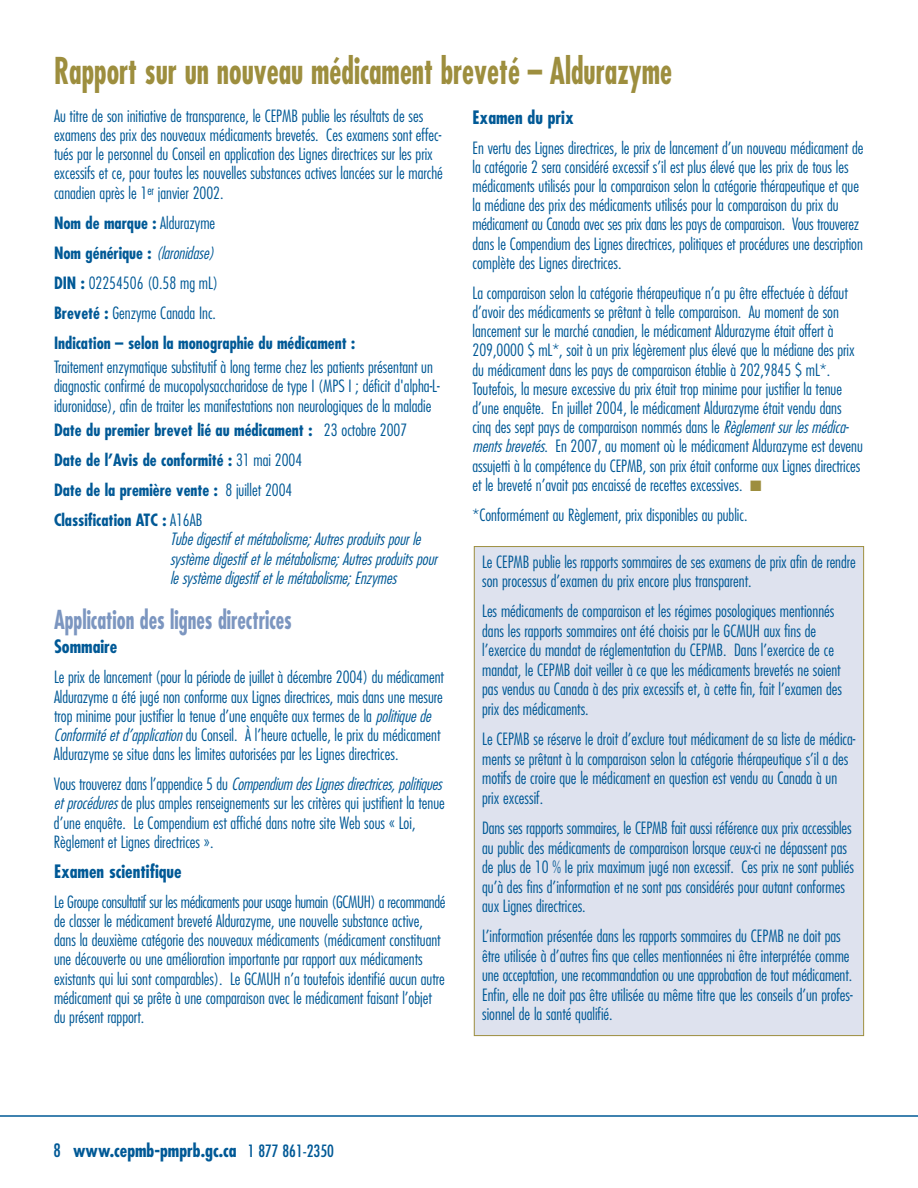
<style>
.page{position:relative;width:918px;height:1188px;background:#fff}
.page>*{position:absolute;margin:0;border:0;box-sizing:border-box;transform-origin:0 0}
.t1{font:700 condensed 36px "Futura LT";color:#9d8e3e;scale:.8 1}
.t2{font:700 condensed 25.5px "Futura LT";color:#7c96c0;scale:.8 1}
.t3{font:700 condensed 18px "Futura LT";color:#005996}
.t4{font:300 condensed 16.5px/19.2px "Futura LT";color:#005996}
.t5{font:700 condensed 16.5px/30px "Futura LT";color:#005996}
.t6{font:italic 300 condensed 16.5px/19.2px "Futura LT";color:#005996}
.s1{font-weight:300}
.s2{font-weight:300;font-style:italic}
.s3{font-style:italic}
.s4{color:#9d8e3e}
.s5{font-weight:400}
.s6{font-weight:400;font-size:16.5px}
</style>
<div class="page">
<hr style="left:0;top:1115px;width:918px;height:2px;background:#005996">
<div style="left:475px;top:547px;width:388px;height:488px;background:#dee2ee"></div>
<h1 class="t1" style="left:54px;top:55px;width:774px">Rapport sur un nouveau médicament breveté – Aldurazyme</h1>
<p class="t4" style="left:54px;top:107px;width:390px">Au titre de son initiative de transparence, le CEPMB publie les résultats de ses examens des prix des nouveaux médicaments brevetés. Ces examens sont effec&shy;tués par le personnel du Conseil en application des Lignes directrices sur les prix excessifs et ce, pour toutes les nouvelles substances actives lancées sur le marché canadien après le 1<sup>er</sup> janvier 2002.</p>
<p class="t5" style="left:54px;top:209px;width:303px">Nom de marque : <span class="s1">Aldurazyme<br></span>N o m g é n é r i q u e : <span class="s2">(laronidase)<br></span>DIN : <span class="s1">02254506 (0.58 mg mL)<br></span>Breveté : <span class="s1">Genzyme Canada Inc.<br></span>Indication – selon la monographie du médicament :</p>
<p class="t4" style="left:54px;top:359px;width:387px">Traitement enzymatique substitutif à long terme chez les patients présentant un diagnostic confirmé de mucopolysaccharidose de type I (MPS I ; déficit d'alpha-L&shy;iduronidase), afin de traiter les manifestations non neurologiques de la maladie</p>
<p class="t5" style="left:54px;top:417px;width:355px">Date du premier brevet lié au médicament : <span class="s1">23 octobre 2007<br></span>Date de l’Avis de conformité : <span class="s1">31 mai 2004<br></span>Date de la première vente : <span class="s1">8 juillet 2004<br></span>Classification ATC : <span class="s1">A16AB</span></p>
<p class="t6" style="left:170px;top:531px;width:272px">Tubedigestif etmétabolisme;Autresproduitspourle systèmedigestif etlemétabolisme;Autresproduitspour lesystèmedigestif etlemétabolisme;Enzymes</p>
<h2 class="t2" style="left:54px;top:608px;width:299px">Application des lignes directrices</h2>
<p class="t3" style="left:54px;top:639px;width:65px">Sommaire</p>
<p class="t4" style="left:54px;top:669px;width:391px">Le prix de lancement (pour la période de juillet à décembre 2004) du médicament Aldurazyme a été jugé non conforme aux Lignes directrices, mais dans une mesure trop minime pour justifier la tenue d’une enquête aux termes de la <span class="s3">politiquede Conformitéetd’application</span>du Conseil. À l’heure actuelle, le prix du médicament Aldurazyme se situe dans les limites autorisées par les Lignes directrices.</p>
<p class="t4" style="left:54px;top:776px;width:393px">V o u s t r o u v e r e z d a n s l ’ a p p e n d i c e 5 d u <span class="s3">Compendium desLignesdirectrices,politiques etprocédures</span>de plus amples renseignements sur les critères qui justifient la tenue d’une enquête. Le Compendium est affiché dans notre site Web sous « Loi, Règlement et Lignes directrices ».</p>
<p class="t3" style="left:54px;top:863px;width:129px">Examen scientifique</p>
<p class="t4" style="left:54px;top:893px;width:393px">Le Groupe consultatif sur les médicaments pour usage humain (GCMUH) a recommandé de classer le médicament breveté Aldurazyme, une nouvelle substance active, dans la deuxième catégorie des nouveaux médicaments (médicament constituant une découverte ou une amélioration importante par rapport aux médicaments existants qui lui sont comparables). Le GCMUH n’a toutefois identifié aucun autre médicament qui se prête à une comparaison avec le médicament faisant l’objet du présent rapport.</p>
<p class="t3" style="left:472px;top:109px;width:103px">Examen du prix</p>
<p class="t4" style="left:472px;top:139px;width:392px">En vertu des Lignes directrices, le prix de lancement d’un nouveau médicament de la catégorie 2 sera considéré excessif s’il est plus élevé que les prix de tous les médicaments utilisés pour la comparaison selon la catégorie thérapeutique et que la médiane des prix des médicaments utilisés pour la comparaison du prix du médicament au Canada avec ses prix dans les pays de comparaison. Vous trouverez dans le Compendium des Lignes directrices, politiques et procédures une description complète des Lignes directrices.</p>
<p class="t4" style="left:472px;top:284px;width:392px">La comparaison selon la catégorie thérapeutique n’a pu être effectuée à défaut d’avoir des médicaments se prêtant à telle comparaison. Au moment de son lancement sur le marché canadien, le médicament Aldurazyme était offert à 209,0000 $ mL*, soit à un prix légèrement plus élevé que la médiane des prix du médicament dans les pays de comparaison établie à 202,9845 $ mL*.<br>Toutefois, la mesure excessive du prix était trop minime pour justifier la tenue d’une enquête. En juillet 2004, le médicament Aldurazyme était vendu dans cinq des sept pays de comparaison nommés dans le <span class="s3">Règlementsurlesmédica&shy;mentsbrevetés</span>. En 2007, au moment où le médicament Aldurazyme est devenu assujetti à la compétence du CEPMB, son prix était conforme aux Lignes directrices et le breveté n’avait pas encaissé de recettes excessives. <span class="s4">■</span></p>
<p class="t4" style="left:472px;top:506px;width:277px">*Conformément au Règlement, prix disponibles au public.</p>
<p class="t4" style="left:482px;top:553px;width:375px">Le CEPMB publie les rapports sommaires de ses examens de prix afin de rendre son processus d’examen du prix encore plus transparent.</p>
<p class="t4" style="left:482px;top:603px;width:362px">Les médicaments de comparaison et les régimes posologiques mentionnés dans les rapports sommaires ont été choisis par le GCMUH aux fins de l’exercice du mandat de réglementation du CEPMB. Dans l’exercice de ce mandat, le CEPMB doit veiller à ce que les médicaments brevetés ne soient pas vendus au Canada à des prix excessifs et, à cette fin, fait l’examen des prix des médicaments.</p>
<p class="t4" style="left:482px;top:731px;width:375px">Le CEPMB se réserve le droit d’exclure tout médicament de sa liste de médica&shy;ments se prêtant à la comparaison selon la catégorie thérapeutique s’il a des motifs de croire que le médicament en question est vendu au Canada à un prix excessif.</p>
<p class="t4" style="left:482px;top:819px;width:373px">Dans ses rapports sommaires, le CEPMB fait aussi référence aux prix accessibles au public des médicaments de comparaison lorsque ceux-ci ne dépassent pas de plus de 10 % le prix maximum jugé non excessif. Ces prix ne sont publiés qu’à des fins d’information et ne sont pas considérés pour autant conformes aux Lignes directrices.</p>
<p class="t4" style="left:482px;top:928px;width:372px">L’information présentée dans les rapports sommaires du CEPMB ne doit pas être utilisée à d’autres fins que celles mentionnées ni être interprétée comme une acceptation, une recommandation ou une approbation de tout médicament.<br>Enfin, elle ne doit pas être utilisée au même titre que les conseils d’un profes&shy;sionnel de la santé qualifié.</p>
<p class="t3" style="left:53px;top:1142px;width:282px"><span class="s5">8</span> www.cepmb-pmprb.gc.ca <span class="s6">1 877 861-2350</span></p>
</div>
